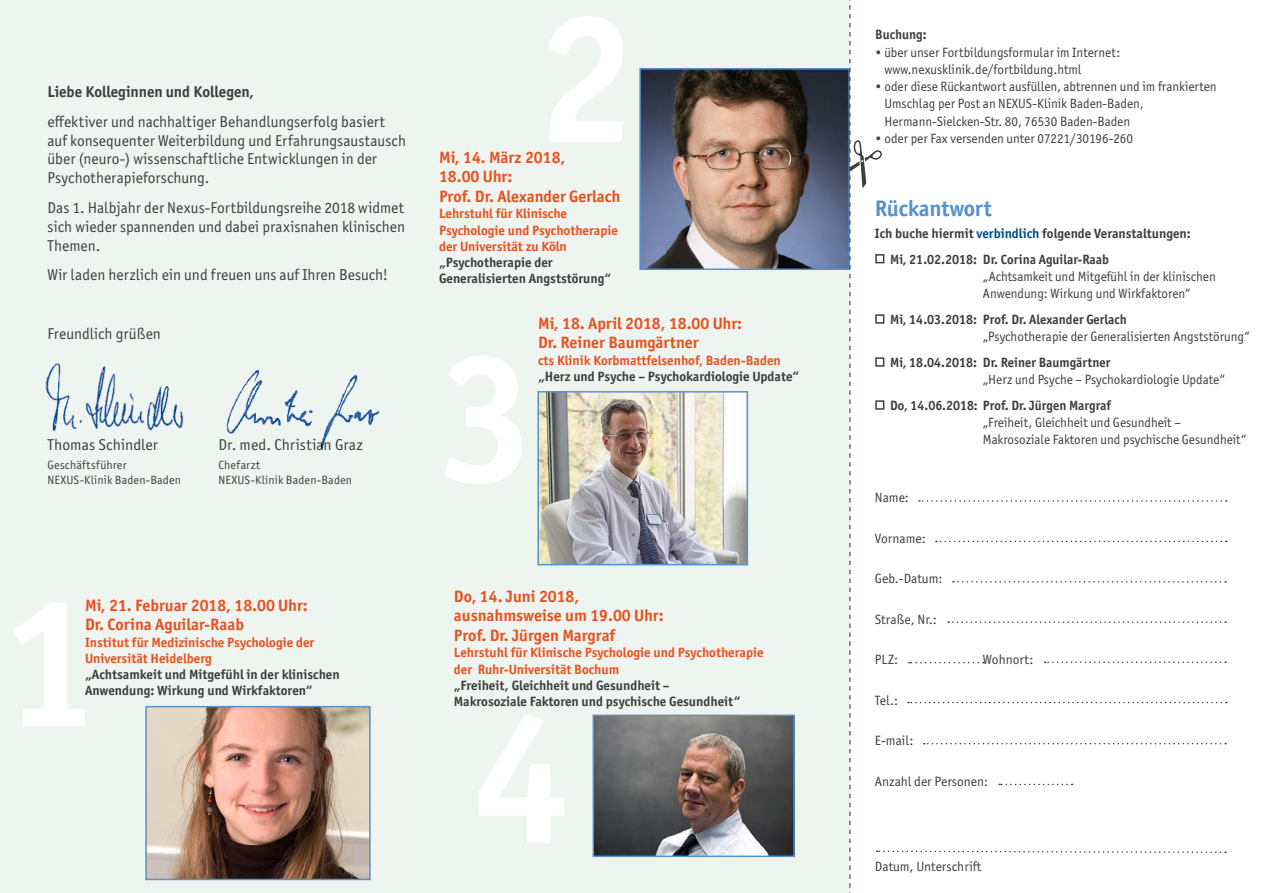
<style>
.page{position:relative;width:1263px;height:893px;background:#fff}
.page>*{position:absolute;margin:0;border:0;box-sizing:border-box;transform-origin:0 0}
.t1{font:700 22.5px "Officina Sans ITC Pro";letter-spacing:-.01em;color:#5693c9}
.Fly_Fließtext_Block{font:700 16.5px/19.8px "Officina Sans ITC Pro";color:#e8511e}
.t2{font:15.75px/18.9px "Officina Sans ITC Pro";color:#3e3d40}
.t3{font:700 15.75px "Officina Sans ITC Pro";color:#3e3d40}
.t4{font:13.5px/17.2px "Officina Sans ITC Pro";color:#3e3d40}
.Fly_Fließtext_Block-2{font:700 13.5px/16.2px "Officina Sans ITC Pro";color:#3e3d40}
.Fly_Fließtext_Block-3{font:700 13.5px/16.2px "Officina Sans ITC Pro";color:#e8511e}
.Fly_Fließtext_Block-4{font:700 13.5px/17.2px "Officina Sans ITC Pro";color:#3e3d40;scale:.96 1}
.t5{font:12px "Officina Sans ITC Pro";letter-spacing:.015em;color:#3e3d40}
.s1{color:#004c8b}
.s2{font-weight:700}
.s3{font-weight:400}
</style>
<div class="page">
<div style="left:0;top:0;width:849px;height:893px;background:#eef5f0"></div>
<img style="left:148px;top:709px;width:220px;height:168px">
<div style="left:145px;top:706px;width:226px;height:174px;border:2px solid #5693c9"></div>
<img style="left:642px;top:71px;width:205px;height:196px">
<div style="left:639px;top:68px;width:211px;height:202px;border:2px solid #5693c9"></div>
<img style="left:540px;top:394px;width:205px;height:168px">
<div style="left:537px;top:391px;width:211px;height:174px;border:2px solid #5693c9"></div>
<img style="left:595px;top:717px;width:198px;height:138px">
<div style="left:593px;top:715px;width:202px;height:142px;border:1px solid #5693c9"></div>
<img style="left:45px;top:363px;width:138px;height:68px">
<img style="left:226px;top:370px;width:153px;height:79px">
<svg style="left:849px;top:0;width:378px;height:893px"></svg>
<p class="t3" style="left:47px;top:82px;width:208px">Liebe Kolleginnen und Kollegen,</p>
<p class="t2" style="left:47px;top:112px;width:360px">effektiver und nachhaltiger Behandlungserfolg basiert auf konsequenter Weiterbildung und Erfahrungsaustausch über (neuro-) wissenschaftliche Entwicklungen in der Psychotherapieforschung.</p>
<p class="t2" style="left:47px;top:198px;width:359px;text-align:justify">Das 1. Halbjahr der Nexus-Fortbildungsreihe 2018 widmet sich wieder spannenden und dabei praxisnahen klinischen Themen.</p>
<p class="t2" style="left:47px;top:265px;width:342px">Wir laden herzlich ein und freuen uns auf Ihren Besuch!</p>
<p class="t2" style="left:47px;top:324px;width:115px">Freundlich grüßen</p>
<p class="t2" style="left:47px;top:435px;width:112px">Thomas Schindler</p>
<p class="t2" style="left:218px;top:435px;width:146px">Dr. med. Christian Graz</p>
<p class="t5" style="left:47px;top:458px;width:81px">Geschäftsführer</p>
<p class="t5" style="left:218px;top:458px;width:43px">Chefarzt</p>
<p class="t5" style="left:47px;top:473px;width:135px">NEXUS-Klinik Baden-Baden</p>
<p class="t5" style="left:218px;top:473px;width:135px">NEXUS-Klinik Baden-Baden</p>
<p class="Fly_Fließtext_Block" style="left:439px;top:147px;width:183px">Mi, 14. März 2018,<br>18.00 Uhr:<br>Prof. Dr. Alexander Gerlach</p>
<p class="Fly_Fließtext_Block-3" style="left:439px;top:206px;width:180px">Lehrstuhl für Klinische<br>Psychologie und Psychotherapie der Universität zu Köln</p>
<p class="Fly_Fließtext_Block-2" style="left:439px;top:254px;width:174px">„Psychotherapie der<br>Generalisierten Angststörung“</p>
<p class="Fly_Fließtext_Block" style="left:538px;top:313px;width:206px">Mi, 18. April 2018, 18.00 Uhr:<br>Dr. Reiner Baumgärtner</p>
<p class="Fly_Fließtext_Block-3" style="left:538px;top:352px;width:244px">cts Klinik Korbmattfelsenhof, Baden-Baden</p>
<p class="Fly_Fließtext_Block-2" style="left:538px;top:368px;width:263px">„Herz und Psyche – Psychokardiologie Update“</p>
<p class="Fly_Fließtext_Block" style="left:85px;top:595px;width:224px">Mi, 21. Februar 2018, 18.00 Uhr:<br>Dr. Corina Aguilar-Raab</p>
<p class="Fly_Fließtext_Block-3" style="left:85px;top:634px;width:231px">Institut für Medizinische Psychologie der<br>Universität Heidelberg</p>
<p class="Fly_Fließtext_Block-2" style="left:85px;top:666px;width:256px">„Achtsamkeit und Mitgefühl in der klinischen<br>Anwendung: Wirkung und Wirkfaktoren“</p>
<p class="Fly_Fließtext_Block" style="left:454px;top:586px;width:211px">Do, 14. Juni 2018, ausnahmsweise um 19.00 Uhr:<br>Prof. Dr. Jürgen Margraf</p>
<p class="Fly_Fließtext_Block-3" style="left:454px;top:644px;width:311px">Lehrstuhl für Klinische Psychologie und Psychotherapie der Ruhr-Universität Bochum</p>
<p class="Fly_Fließtext_Block-2" style="left:454px;top:677px;width:288px">„Freiheit, Gleichheit und Gesundheit –<br>Makrosoziale Faktoren und psychische Gesundheit“</p>
<p class="Fly_Fließtext_Block-2" style="left:875px;top:27px;width:53px">Buchung:</p>
<p class="t4" style="left:884px;top:43px;width:237px;text-indent:-9px">• über unser Fortbildungsformular im Internet: www.nexusklinik.de/fortbildung.html</p>
<p class="t4" style="left:884px;top:78px;width:334px;text-indent:-9px">• oder diese Rückantwort ausfüllen, abtrennen und im frankierten<br>Umschlag per Post an NEXUS-Klinik Baden-Baden,<br>Hermann-Sielcken-Str. 80, 76530 Baden-Baden</p>
<p class="t4" style="left:875px;top:130px;width:259px">• oder per Fax versenden unter 07221/30196-260</p>
<p class="t1" style="left:875px;top:194px;width:118px">Rückantwort</p>
<p class="Fly_Fließtext_Block-2" style="left:875px;top:225px;width:317px">Ich buche hiermit <span class="s1">verbindlich</span> folgende Veranstaltungen:</p>
<p class="Fly_Fließtext_Block-2" style="left:890px;top:251px;width:220px">Mi, 21.02.2018: Dr. Corina Aguilar-Raab</p>
<p class="t4" style="left:983px;top:268px;width:234px">„Achtsamkeit und Mitgefühl in der klinischen<br>Anwendung: Wirkung und Wirkfaktoren“</p>
<p class="Fly_Fließtext_Block-2" style="left:890px;top:311px;width:238px">Mi, 14.03.2018: Prof. Dr. Alexander Gerlach</p>
<p class="t4" style="left:983px;top:328px;width:268px">„Psychotherapie der Generalisierten Angststörung“</p>
<p class="t4" style="left:983px;top:354px;width:244px;text-indent:-93px"><span class="s2">Mi, 18.04.2018: Dr. Reiner Baumgärtner<br></span>„Herz und Psyche – Psychokardiologie Update“</p>
<p class="Fly_Fließtext_Block-4" style="left:983px;top:397px;width:208px;text-indent:-93px">Do, 14.06.2018: Prof. Dr. Jürgen Margraf<br><span class="s3">„Freiheit, Gleichheit und Gesundheit –</span></p>
<p class="t4" style="left:983px;top:431px;width:265px">Makrosoziale Faktoren und psychische Gesundheit“</p>
<p class="t4" style="left:875px;top:489px;width:35px">Name:</p>
<p class="t4" style="left:875px;top:529px;width:52px">Vorname:</p>
<p class="t4" style="left:875px;top:570px;width:69px">Geb.-Datum:</p>
<p class="t4" style="left:875px;top:610px;width:63px">Straße, Nr.:</p>
<p class="t4" style="left:875px;top:651px;width:25px">PLZ:</p>
<p class="t4" style="left:983px;top:651px;width:52px">Wohnort:</p>
<p class="t4" style="left:875px;top:691px;width:25px">Tel.:</p>
<p class="t4" style="left:875px;top:732px;width:40px">E-mail:</p>
<p class="t4" style="left:875px;top:772px;width:115px">Anzahl der Personen:</p>
<p class="t4" style="left:875px;top:858px;width:108px">Datum, Unterschrift</p>
</div>
